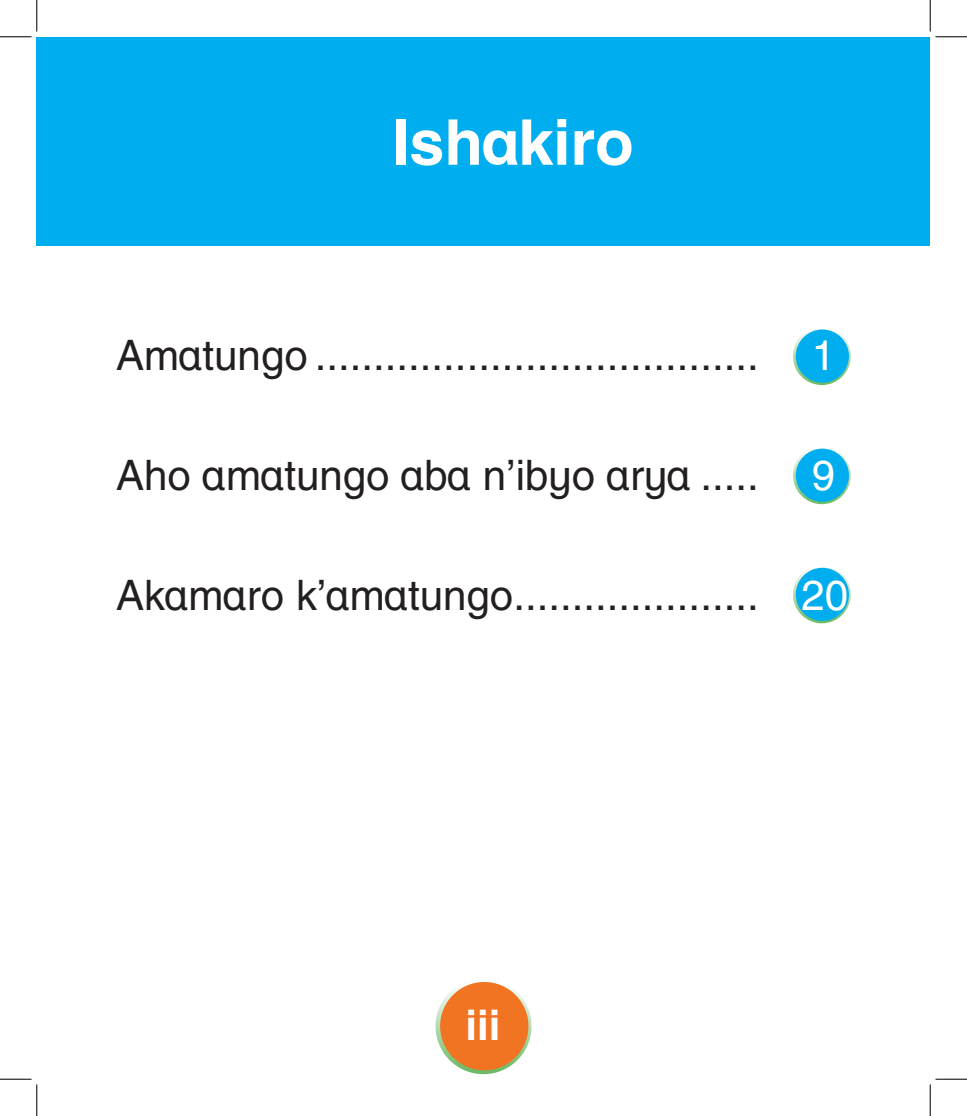
<style>
.page{position:relative;width:967px;height:1116px;background:#fff}
.page>*{position:absolute;margin:0;border:0;box-sizing:border-box;transform-origin:0 0}
.t1{font:700 63px "Hel Infant";color:#fff}
.Contents{font:42px "Hel Infant";color:#231f20}
.Contents-2{font:42px "Hel Infant";color:#fff}
.page_no{font:700 41.82px "Hel Infant";color:#fff}
.s1{color:#fff}
</style>
<div class="page">
<div style="left:435px;top:977px;width:96px;height:96px;border:6px solid #6eba66;border-radius:50%"></div>
<div style="left:440px;top:981px;width:88px;height:89px;background:#f17422;border-radius:50%"></div>
<div style="left:37px;top:37px;width:893px;height:208px;background:#00aeef"></div>
<svg style="left:794px;top:329px;width:55px;height:54px"></svg>
<div style="left:792px;top:327px;width:58px;height:58px;border:3px solid #6eba66;border-radius:50%"></div>
<div style="left:795px;top:329px;width:53px;height:53px;background:#00aeef;border-radius:50%"></div>
<div style="left:792px;top:446px;width:58px;height:58px;border:3px solid #6eba66;border-radius:50%"></div>
<div style="left:795px;top:448px;width:53px;height:54px;background:#00aeef;border-radius:50%"></div>
<div style="left:792px;top:565px;width:58px;height:58px;border:3px solid #6eba66;border-radius:50%"></div>
<div style="left:795px;top:567px;width:53px;height:54px;background:#00aeef;border-radius:50%"></div>
<hr style="left:0;top:36px;width:32px;height:1px;background:#000">
<hr style="left:935px;top:36px;width:31px;height:1px;background:#000">
<hr style="left:0;top:1078px;width:32px;height:1px;background:#000">
<hr style="left:935px;top:1078px;width:31px;height:1px;background:#000">
<hr style="left:36px;top:0;width:1px;height:32px;background:#000">
<hr style="left:36px;top:1084px;width:1px;height:31px;background:#000">
<hr style="left:929px;top:0;width:1px;height:32px;background:#000">
<hr style="left:929px;top:1084px;width:1px;height:31px;background:#000">
<p class="t1" style="left:392px;top:104px;width:243px">Ishakiro</p>
<p class="Contents" style="left:116px;top:330px;width:644px">Amatungo ......................................</p>
<p class="Contents-2" style="left:811px;top:330px;width:25px">1</p>
<p class="Contents" style="left:116px;top:450px;width:644px">Aho amatungo aba n’ibyo arya .....</p>
<p class="Contents-2" style="left:811px;top:450px;width:25px">9</p>
<p class="Contents" style="left:116px;top:570px;width:733px">Akamaro k’amatungo..................... <span class="s1">20</span></p>
<p class="page_no" style="left:465px;top:999px;width:36px">iii</p>
</div>
